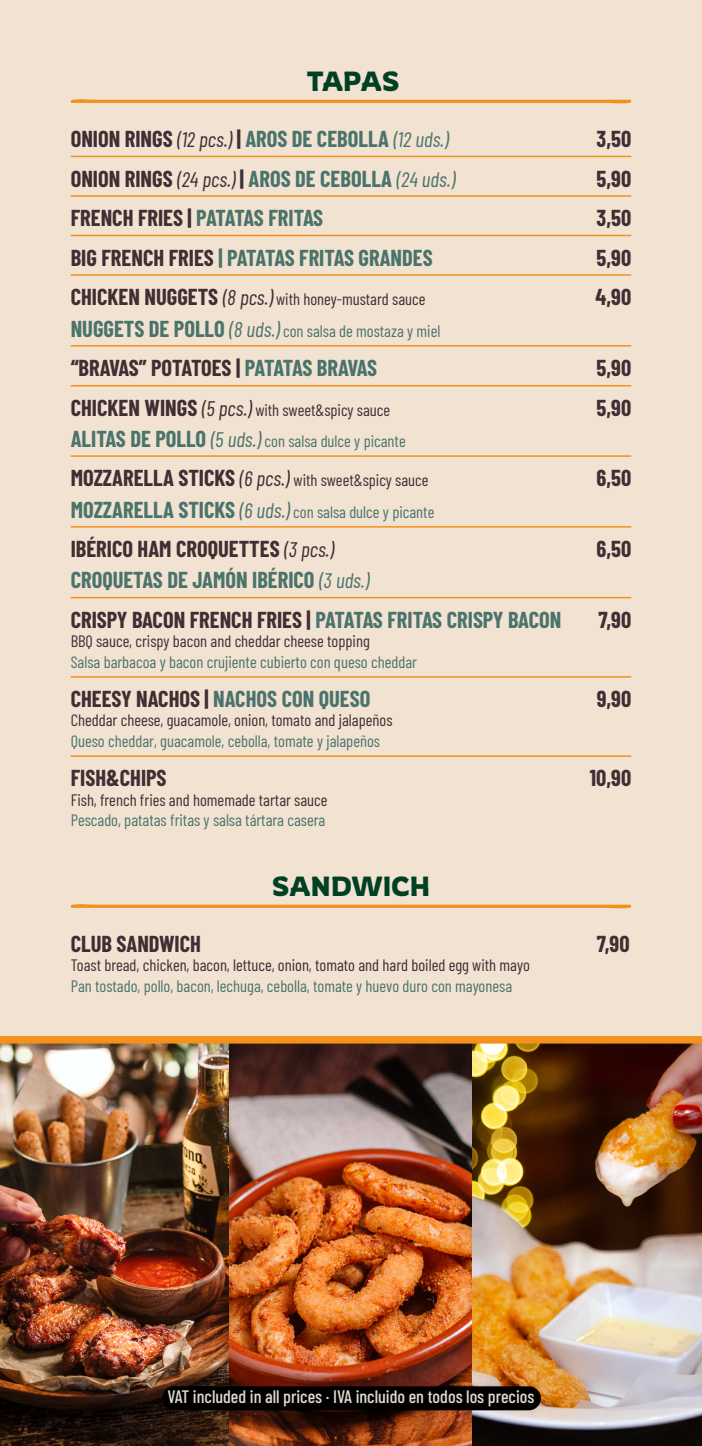
<style>
.page{position:relative;width:702px;height:1446px;background:#f2e2d2}
.page>*{position:absolute;margin:0;border:0;box-sizing:border-box;transform-origin:0 0}
.t1{font:27px "Rowdies";color:#014023}
.t2{font:700 22.5px/31.2px "Barlow Condensed";color:#4a746b}
.t3{font:700 22.5px "Barlow Condensed";color:#3d2f33}
.t4{font:700 22.5px "Barlow Condensed";letter-spacing:-.025em;color:#3d2f33}
.t5{font:500 18px "Barlow Condensed";color:#e2dace}
.t6{font:16.5px/31.2px "Barlow Condensed";color:#4a746b}
.t7{font:16.5px/31.2px "Barlow Condensed";color:#3d2f33}
.s1{color:#3d2f33}
.s2{font-weight:400;font-style:italic;font-size:21px;color:#3d2f33}
.s3{font-weight:400;font-style:italic;font-size:21px}
.s4{font-weight:700;font-size:22.5px}
.s5{font-style:italic;font-size:21px}
.s6{font-weight:700;font-size:22.5px;color:#4a746b}
.s7{font-style:italic;font-size:21px;color:#4a746b}
.s8{color:#4a746b}
.s9{font-weight:700;font-size:22.5px;color:#3d2f33}
.s10{font-style:italic;font-size:21px;color:#3d2f33}
</style>
<div class="page">
<img style="left:0;top:1043px;width:702px;height:403px">
<div style="left:0;top:1036px;width:702px;height:7px;background:#f2911b"></div>
<svg style="left:70px;top:99px;width:562px;height:5px"></svg>
<svg style="left:70px;top:904px;width:562px;height:5px"></svg>
<hr style="left:71px;top:156px;width:560px;height:1px;background:#f2911b">
<hr style="left:71px;top:385px;width:560px;height:1px;background:#f2911b">
<hr style="left:71px;top:235px;width:560px;height:1px;background:#f2911b">
<hr style="left:71px;top:195px;width:560px;height:2px;background:#f2911b">
<hr style="left:71px;top:274px;width:560px;height:2px;background:#f2911b">
<hr style="left:71px;top:345px;width:560px;height:1px;background:#f2911b">
<hr style="left:71px;top:597px;width:560px;height:1px;background:#f2911b">
<hr style="left:71px;top:455px;width:560px;height:2px;background:#f2911b">
<hr style="left:71px;top:526px;width:560px;height:1px;background:#f2911b">
<hr style="left:71px;top:755px;width:560px;height:2px;background:#f2911b">
<hr style="left:71px;top:676px;width:560px;height:2px;background:#f2911b">
<div style="left:162px;top:1386px;width:379px;height:24px;background:#000;border-radius:12px"></div>
<h1 class="t1" style="left:307px;top:66px;width:94px">TAPAS</h1>
<h2 class="t2" style="left:71px;top:122px;width:379px"><span class="s1">ONION RINGS</span> <span class="s2">(12 pcs.)</span> <span class="s1">|</span> AROS DE CEBOLLA <span class="s3">(12 uds.)</span></h2>
<h2 class="t3" style="left:596px;top:123px;width:36px">3,50</h2>
<h2 class="t2" style="left:71px;top:162px;width:386px"><span class="s1">ONION RINGS</span> <span class="s2">(24 pcs.)</span> <span class="s1">|</span> AROS DE CEBOLLA <span class="s3">(24 uds.)</span></h2>
<h2 class="t3" style="left:596px;top:163px;width:36px">5,90</h2>
<h2 class="t2" style="left:71px;top:201px;width:254px"><span class="s1">FRENCH FRIES |</span> PATATAS FRITAS</h2>
<h2 class="t3" style="left:596px;top:202px;width:36px">3,50</h2>
<h2 class="t2" style="left:71px;top:241px;width:363px"><span class="s1">BIG FRENCH FRIES</span> | PATATAS FRITAS GRANDES</h2>
<h2 class="t3" style="left:596px;top:242px;width:36px">5,90</h2>
<p class="t7" style="left:71px;top:282px;width:371px"><span class="s4">CHICKEN NUGGETS</span> <span class="s5">(8 pcs.)</span> with honey-mustard sauce<br><span class="s6">NUGGETS DE POLLO</span> <span class="s7">(8 uds.)</span> <span class="s8">con salsa de mostaza y miel</span></p>
<h2 class="t3" style="left:595px;top:281px;width:37px">4,90</h2>
<h2 class="t4" style="left:71px;top:352px;width:308px">“BRAVAS” POTATOES | <span class="s8">PATATAS BRAVAS</span></h2>
<h2 class="t3" style="left:596px;top:352px;width:36px">5,90</h2>
<p class="t6" style="left:71px;top:393px;width:336px"><span class="s9">CHICKEN WINGS</span> <span class="s10">(5 pcs.)</span> <span class="s1">with sweet&amp;spicy sauce<br></span><span class="s4">ALITAS DE POLLO</span> <span class="s5">(5 uds.)</span> con salsa dulce y picante</p>
<h2 class="t3" style="left:596px;top:391px;width:36px">5,90</h2>
<p class="t6" style="left:71px;top:463px;width:365px"><span class="s9">MOZZARELLA STICKS</span> <span class="s10">(6 pcs.)</span> <span class="s1">with sweet&amp;spicy sauce<br></span><span class="s4">MOZZARELLA STICKS</span> <span class="s5">(6 uds.)</span> con salsa dulce y picante</p>
<h2 class="t3" style="left:596px;top:462px;width:36px">6,50</h2>
<h2 class="t2" style="left:71px;top:532px;width:300px"><span class="s1">IBÉRICO HAM CROQUETTES</span> <span class="s2">(3 pcs.)<br></span>CROQUETAS DE JAMÓN IBÉRICO <span class="s3">(3 uds.)</span></h2>
<h2 class="t3" style="left:596px;top:533px;width:36px">6,50</h2>
<h2 class="t2" style="left:71px;top:603px;width:492px"><span class="s1">CRISPY BACON FRENCH FRIES |</span> PATATAS FRITAS CRISPY BACON</h2>
<p class="t7" style="left:71px;top:624px;width:300px">BBQ sauce, crispy bacon and cheddar cheese topping</p>
<p class="t6" style="left:71px;top:645px;width:348px">Salsa barbacoa y bacon crujiente cubierto con queso cheddar</p>
<h2 class="t2" style="left:71px;top:682px;width:301px"><span class="s1">CHEESY NACHOS |</span> NACHOS CON QUESO</h2>
<p class="t7" style="left:71px;top:704px;width:323px">Cheddar cheese, guacamole, onion, tomato and jalapeños</p>
<p class="t6" style="left:71px;top:724px;width:311px">Queso cheddar, guacamole, cebolla, tomate y jalapeños</p>
<h2 class="t3" style="left:71px;top:762px;width:97px">FISH&amp;CHIPS</h2>
<p class="t7" style="left:71px;top:783px;width:258px">Fish, french fries and homemade tartar sauce</p>
<p class="t6" style="left:71px;top:803px;width:256px">Pescado, patatas fritas y salsa tártara casera</p>
<h1 class="t1" style="left:272px;top:870px;width:160px">SANDWICH</h1>
<h2 class="t3" style="left:71px;top:928px;width:132px">CLUB SANDWICH</h2>
<p class="t7" style="left:71px;top:948px;width:460px">Toast bread, chicken, bacon, lettuce, onion, tomato and hard boiled egg with mayo</p>
<p class="t6" style="left:71px;top:969px;width:443px">Pan tostado, pollo, bacon, lechuga, cebolla, tomate y huevo duro con mayonesa</p>
<h2 class="t3" style="left:598px;top:604px;width:34px">7,90</h2>
<h2 class="t3" style="left:596px;top:683px;width:36px">9,90</h2>
<h2 class="t3" style="left:590px;top:762px;width:43px">10,90</h2>
<h2 class="t3" style="left:596px;top:928px;width:34px">7,90</h2>
<p class="t5" style="left:167px;top:1384px;width:368px">VAT included in all prices · IVA incluido en todos los precios</p>
</div>
